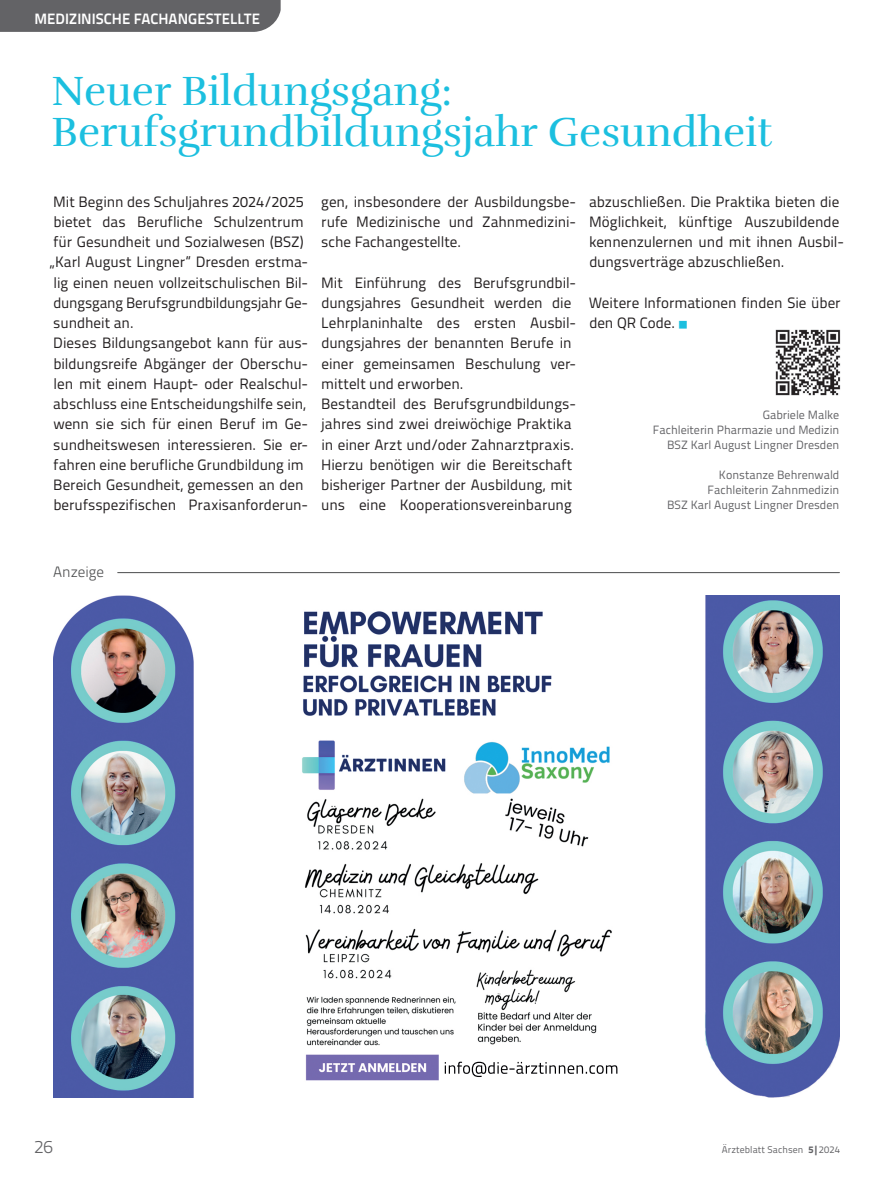
<style>
.page{position:relative;width:893px;height:1191px;background:#fff}
.page>*{position:absolute;margin:0;border:0;box-sizing:border-box;transform-origin:0 0}
.t1{font:42px/40.5px "Rufina";color:#1cbfdf}
.t2{font:300 18px "Titillium Text";color:#636366}
.t3{font:15px/20.2px "Titillium Text";color:#231f20}
.t4{font:700 15px "Titillium Text";color:#fff}
.t5{font:300 15px "Titillium Text";letter-spacing:-.005em;color:#4b4c4d}
.t6{font:12px/15px "Titillium Text";color:#636366;text-align:right}
.t7{font:9.75px "Titillium Text";letter-spacing:.01em;color:#636366}
.s1{font-family:"Source Sans Variable";font-size:9.75px;color:#1cbfdf}
.s2{font-weight:800}
</style>
<div class="page">
<div style="left:0;top:0;width:281px;height:32px;background:#636366"></div>
<img style="left:775px;top:329px;width:66px;height:67px">
<hr style="left:118px;top:572px;width:721px;height:1px;background:#4b4c4d">
<img style="left:53px;top:595px;width:787px;height:502px">
<p class="t4" style="left:34px;top:7px;width:227px">MEDIZINISCHE FACHANGESTELLTE</p>
<h1 class="t1" style="left:52px;top:71px;width:723px">Neuer Bildungsgang:<br>Berufsgrundbildungsjahr Gesundheit</h1>
<p class="t3" style="left:49px;top:190px;width:260px">Mit Beginn des Schuljahres 2024/2025 bietet das Berufliche Schulzentrum für Gesundheit und Sozialwesen (BSZ) „Karl August Lingner“ Dresden erstma&shy;lig einen neuen vollzeitschulischen Bil&shy;dungsgang Berufsgrundbildungsjahr Ge-- sundheit an.<br>Dieses Bildungsangebot kann für aus&shy;bildungsreife Abgänger der Oberschu&shy;len mit einem Haupt- oder Realschul&shy;abschluss eine Entscheidungshilfe sein, wenn sie sich für einen Beruf im Ge-- sundheitswesen interessieren. Sie er-- fahren eine berufliche Grundbildung im Bereich Gesundheit, gemessen an den berufsspezifischen Praxisanforderun-</p>
<p class="t3" style="left:321px;top:190px;width:256px;text-align:justify">gen, insbesondere der Ausbildungsbe&shy;rufe Medizinische und Zahnmedizini&shy;sche Fachangestellte.</p>
<p class="t3" style="left:321px;top:271px;width:256px">Mit Einführung des Berufsgrundbil&shy;dungsjahres Gesundheit werden die Lehrplaninhalte des ersten Ausbil&shy;dungsjahres der benannten Berufe in einer gemeinsamen Beschulung ver&shy;mittelt und erworben.<br>Bestandteil des Berufsgrundbildungs&shy;jahres sind zwei dreiwöchige Praktika in einer Arzt und/oder Zahnarztpraxis.<br>Hierzu benötigen wir die Bereitschaft bisheriger Partner der Ausbildung, mit uns eine Kooperationsvereinbarung</p>
<p class="t3" style="left:589px;top:190px;width:256px">abzuschließen. Die Praktika bieten die Möglichkeit, künftige Auszubildende kennenzulernen und mit ihnen Ausbil&shy;dungsverträge abzuschließen.</p>
<p class="t3" style="left:589px;top:292px;width:253px">Weitere Informationen finden Sie über den QR Code. <span class="s1">■</span></p>
<p class="t6" style="left:653px;top:406px;width:188px">Gabriele Malke<br>Fachleiterin Pharmazie und Medizin<br>BSZ Karl August Lingner Dresden</p>
<p class="t6" style="left:667px;top:466px;width:174px">Konstanze Behrenwald<br>Fachleiterin Zahnmedizin<br>BSZ Karl August Lingner Dresden</p>
<p class="t5" style="left:53px;top:560px;width:52px">Anzeige</p>
<p class="t2" style="left:34px;top:1133px;width:21px">26</p>
<p class="t7" style="left:722px;top:1142px;width:119px">Ärzteblatt Sachsen <span class="s2">5|</span>2024</p>
</div>
